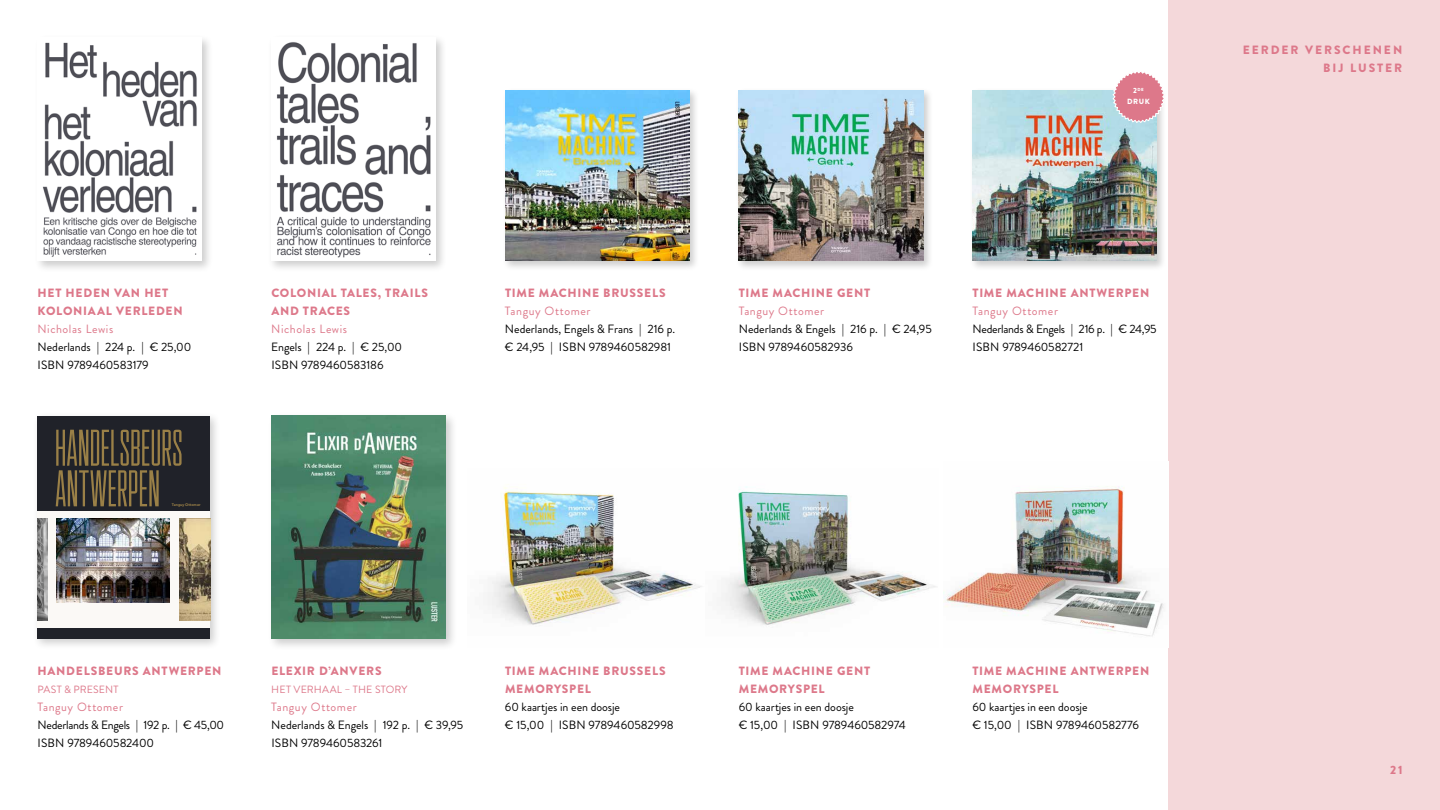
<style>
.page{position:relative;width:1440px;height:810px;background:#fff}
.page>*{position:absolute;margin:0;border:0;box-sizing:border-box;transform-origin:0 0}
.t1{font:51.45px/40.7px "Plaak 2 Trial 22 Light";color:#9a8047}
.t2{font:12px/18px "Brandon Grotesque";letter-spacing:-.005em;color:#000}
.t3{font:900 12px/18px "Brandon Grotesque";letter-spacing:.06em;color:#dd788a}
.t4{font:12px "Brandon Grotesque";letter-spacing:.045em;color:#dd788a}
.t5{font:900 12px/18px "Brandon Grotesque";letter-spacing:.165em;color:#dd788a;text-align:right}
.t6{font:10.5px "Brandon Grotesque";letter-spacing:.01em;color:#dd788a}
.t7{font:900 7.5px "Brandon Grotesque";color:#fff}
.t8{font:900 4.35px "Brandon Grotesque";color:#fff}
.t9{font:700 3.82px "TT Norms Pro";color:#9a8047}
.s1{font-size:7.5px}
</style>
<div class="page">
<div style="left:1169px;top:0;width:271px;height:810px;background:#f4d8da"></div>
<img style="left:944px;top:486px;width:220px;height:150px">
<div style="left:34px;top:34px;width:179px;height:239px;background:#000;opacity:.2"></div>
<img style="left:37px;top:38px;width:165px;height:223px">
<div style="left:268px;top:34px;width:179px;height:239px;background:#000;opacity:.2"></div>
<img style="left:271px;top:38px;width:165px;height:223px">
<div style="left:32px;top:411px;width:189px;height:239px;background:#000;opacity:.2"></div>
<div style="left:38px;top:416px;width:172px;height:223px;background:#202229"></div>
<div style="left:38px;top:511px;width:172px;height:116px;background:#fbf9f6"></div>
<img style="left:57px;top:518px;width:112px;height:85px">
<img style="left:38px;top:518px;width:9px;height:102px">
<img style="left:179px;top:518px;width:31px;height:102px">
<div style="left:267px;top:411px;width:191px;height:240px;background:#000;opacity:.2"></div>
<img style="left:271px;top:416px;width:175px;height:223px">
<div style="left:502px;top:87px;width:197px;height:184px;background:#000;opacity:.2"></div>
<img style="left:505px;top:90px;width:184px;height:171px">
<div style="left:736px;top:87px;width:197px;height:184px;background:#000;opacity:.2"></div>
<img style="left:739px;top:90px;width:184px;height:171px">
<div style="left:969px;top:87px;width:198px;height:184px;background:#000;opacity:.2"></div>
<img style="left:972px;top:90px;width:185px;height:171px">
<svg style="left:1112px;top:72px;width:54px;height:52px"></svg>
<img style="left:487px;top:486px;width:449px;height:139px">
<p class="t8" style="left:1133px;top:86px;width:12px"><span class="s1">2</span>DE</p>
<p class="t7" style="left:1127px;top:96px;width:24px">DRUK</p>
<p class="t3" style="left:38px;top:284px;width:147px">HET HEDEN VAN HET<br>KOLONIAAL VERLEDEN</p>
<p class="t4" style="left:38px;top:321px;width:77px">Nicholas Lewis</p>
<p class="t2" style="left:38px;top:338px;width:155px">Nederlands | 224 p. | € 25,00<br>ISBN 9789460583179</p>
<h1 class="t1" style="left:55px;top:429px;width:129px">HANDELSBEURS<br>ANTWERPEN</h1>
<p class="t9" style="left:172px;top:502px;width:30px">Tanguy Ottomer</p>
<p class="t3" style="left:271px;top:284px;width:158px">COLONIAL TALES, TRAILS<br>AND TRACES</p>
<p class="t4" style="left:271px;top:321px;width:77px">Nicholas Lewis</p>
<p class="t2" style="left:271px;top:338px;width:132px">Engels | 224 p. | € 25,00<br>ISBN 9789460583186</p>
<p class="t3" style="left:505px;top:284px;width:162px">TIME MACHINE BRUSSELS</p>
<p class="t4" style="left:505px;top:303px;width:87px">Tanguy Ottomer</p>
<p class="t2" style="left:505px;top:320px;width:172px">Nederlands, Engels &amp; Frans | 216 p. € 24,95 | ISBN 9789460582981</p>
<p class="t3" style="left:38px;top:662px;width:185px">HANDELSBEURS ANTWERPEN</p>
<p class="t6" style="left:38px;top:682px;width:82px">PAST &amp; PRESENT</p>
<p class="t4" style="left:38px;top:699px;width:87px">Tanguy Ottomer</p>
<p class="t2" style="left:38px;top:716px;width:188px">Nederlands &amp; Engels | 192 p. | € 45,00<br>ISBN 9789460582400</p>
<p class="t3" style="left:271px;top:662px;width:112px">ELEXIR D’ANVERS</p>
<p class="t6" style="left:271px;top:682px;width:138px">HET VERHAAL – THE STORY</p>
<p class="t4" style="left:271px;top:699px;width:87px">Tanguy Ottomer</p>
<p class="t2" style="left:271px;top:716px;width:194px">Nederlands &amp; Engels | 192 p. | € 39,95<br>ISBN 9789460583261</p>
<p class="t3" style="left:505px;top:662px;width:162px">TIME MACHINE BRUSSELS<br>MEMORYSPEL</p>
<p class="t2" style="left:505px;top:698px;width:170px">60 kaartjes in een doosje<br>€ 15,00 | ISBN 9789460582998</p>
<p class="t3" style="left:739px;top:284px;width:133px">TIME MACHINE GENT</p>
<p class="t4" style="left:739px;top:303px;width:87px">Tanguy Ottomer</p>
<p class="t2" style="left:739px;top:320px;width:195px">Nederlands &amp; Engels | 216 p. | € 24,95<br>ISBN 9789460582936</p>
<p class="t3" style="left:973px;top:284px;width:178px">TIME MACHINE ANTWERPEN</p>
<p class="t4" style="left:973px;top:303px;width:87px">Tanguy Ottomer</p>
<p class="t2" style="left:973px;top:320px;width:186px">Nederlands &amp; Engels | 216 p. | € 24,95<br>ISBN 9789460582721</p>
<p class="t3" style="left:739px;top:662px;width:133px">TIME MACHINE GENT<br>MEMORYSPEL</p>
<p class="t2" style="left:739px;top:698px;width:169px">60 kaartjes in een doosje<br>€ 15,00 | ISBN 9789460582974</p>
<p class="t3" style="left:973px;top:662px;width:178px">TIME MACHINE ANTWERPEN<br>MEMORYSPEL</p>
<p class="t2" style="left:972px;top:698px;width:168px">60 kaartjes in een doosje<br>€ 15,00 | ISBN 9789460582776</p>
<p class="t5" style="left:1243px;top:41px;width:161px">EERDER VERSCHENEN<br>BIJ LUSTER</p>
<p class="t3" style="left:1390px;top:761px;width:14px">21</p>
</div>
